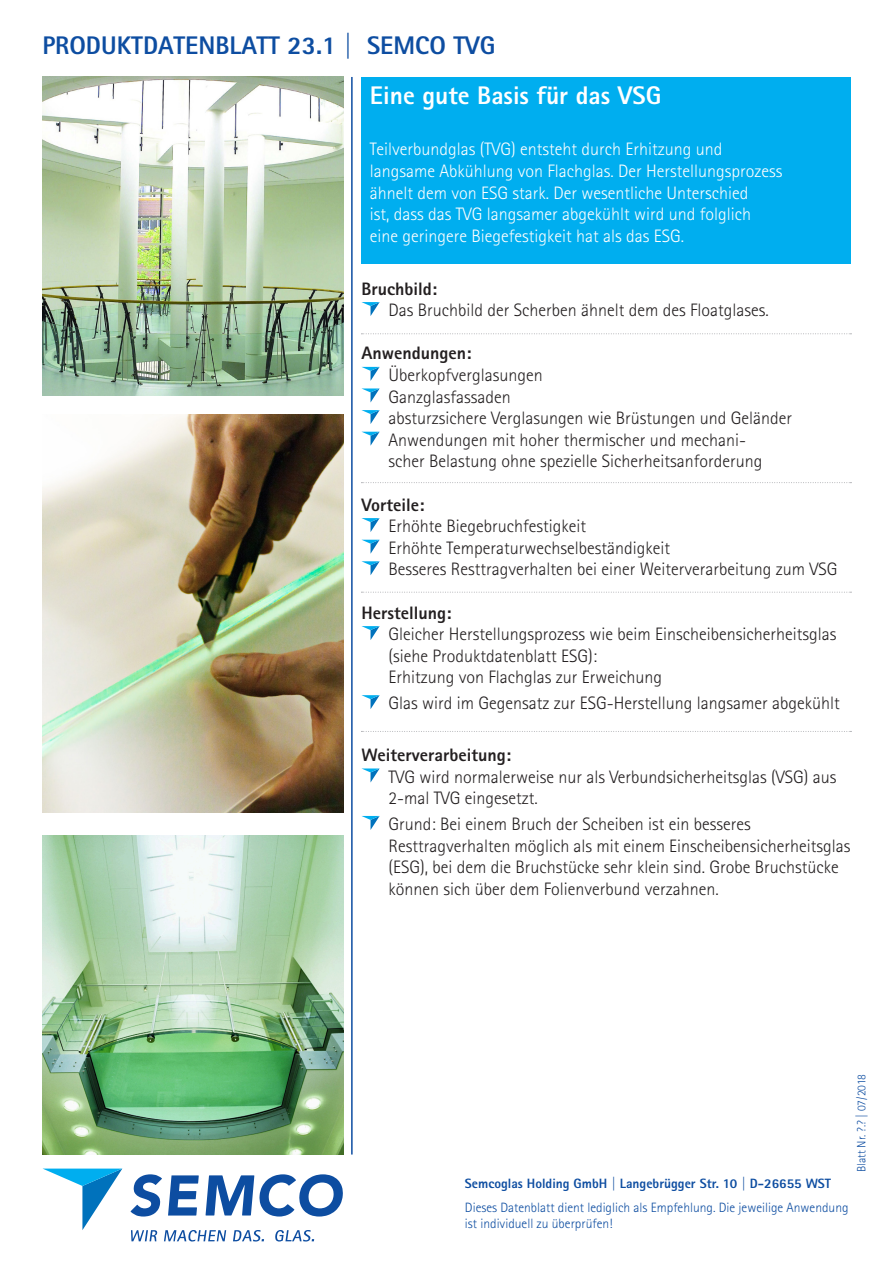
<style>
.page{position:relative;width:893px;height:1263px;background:#fff}
.page>*{position:absolute;margin:0;border:0;box-sizing:border-box;transform-origin:0 0}
.t1{font:800 25.5px "Rotis Sans Serif Std";color:#0d4da1}
.Kopfzeile1{font:800 25.5px "Rotis Sans Serif Std";color:#fff}
.Unterzeile1{font:300 18px/21.6px "Rotis Sans Serif Std";color:#231f20}
.Fließtext2{font:300 18px/21.6px "Rotis Sans Serif Std";color:#231f20}
.Fließtext{font:300 18px/21.6px "Rotis Sans Serif Std";color:#fff}
.t2{font:800 18px "Rotis Sans Serif Std";color:#231f20}
.t3{font:300 13.5px/16.2px "Rotis Sans Serif Std";color:#0d4da1}
.t4{font:800 13.5px "Rotis Sans Serif Std";color:#0d4da1}
.t5{font:300 12px "Rotis Sans Serif Std";color:#0d4da1}
</style>
<div class="page">
<svg style="left:361px;top:302px;width:19px;height:14px"></svg>
<svg style="left:362px;top:367px;width:18px;height:14px"></svg>
<svg style="left:361px;top:388px;width:19px;height:14px"></svg>
<svg style="left:361px;top:410px;width:19px;height:14px"></svg>
<svg style="left:362px;top:432px;width:18px;height:14px"></svg>
<svg style="left:361px;top:518px;width:19px;height:14px"></svg>
<svg style="left:362px;top:540px;width:18px;height:14px"></svg>
<svg style="left:361px;top:561px;width:19px;height:14px"></svg>
<svg style="left:361px;top:626px;width:19px;height:14px"></svg>
<svg style="left:361px;top:695px;width:19px;height:14px"></svg>
<svg style="left:361px;top:768px;width:19px;height:14px"></svg>
<svg style="left:362px;top:816px;width:18px;height:14px"></svg>
<svg style="left:43px;top:1168px;width:79px;height:62px"></svg>
<svg style="left:131px;top:1174px;width:31px;height:42px"></svg>
<svg style="left:168px;top:1175px;width:31px;height:40px"></svg>
<svg style="left:206px;top:1174px;width:137px;height:42px"></svg>
<svg style="left:131px;top:1230px;width:26px;height:11px"></svg>
<svg style="left:164px;top:1230px;width:62px;height:11px"></svg>
<svg style="left:233px;top:1230px;width:31px;height:11px"></svg>
<svg style="left:275px;top:1230px;width:39px;height:11px"></svg>
<div style="left:361px;top:77px;width:489px;height:187px;background:#00aeef"></div>
<hr style="left:351px;top:77px;width:2px;height:1077px;background:#0d4da1">
<svg style="left:361px;top:482px;width:490px;height:1px"></svg>
<img style="left:43px;top:77px;width:300px;height:319px">
<img style="left:43px;top:415px;width:300px;height:398px">
<img style="left:43px;top:836px;width:300px;height:318px">
<svg style="left:361px;top:592px;width:490px;height:1px"></svg>
<svg style="left:361px;top:333px;width:490px;height:1px"></svg>
<svg style="left:361px;top:731px;width:490px;height:1px"></svg>
<p class="t1" style="left:43px;top:29px;width:454px">PRODUKTDATENBLATT 23.1 | SEMCO TVG</p>
<p class="Kopfzeile1" style="left:370px;top:79px;width:293px">Eine gute Basis für das VSG</p>
<p class="Fließtext" style="left:370px;top:139px;width:414px">Teilverbundglas (TVG) entsteht durch Erhitzung und langsame Abkühlung von Flachglas. Der Herstellungsprozess ähnelt dem von ESG stark. Der wesentliche Unterschied<br>ist, dass das TVG langsamer abgekühlt wird und folglich eine geringere Biegefestigkeit hat als das ESG.</p>
<p class="t2" style="left:361px;top:277px;width:77px">Bruchbild:</p>
<p class="Fließtext2" style="left:388px;top:299px;width:382px">Das Bruchbild der Scherben ähnelt dem des Floatglases.</p>
<p class="t2" style="left:361px;top:342px;width:112px">Anwendungen:</p>
<p class="Fließtext2" style="left:388px;top:364px;width:156px">Überkopfverglasungen</p>
<p class="Fließtext2" style="left:388px;top:386px;width:124px">Ganzglasfassaden</p>
<p class="Fließtext2" style="left:388px;top:407px;width:405px">absturzsichere Verglasungen wie Brüstungen und Geländer</p>
<p class="Fließtext2" style="left:388px;top:429px;width:375px">Anwendungen mit hoher thermischer und mechani&shy;scher Belastung ohne spezielle Sicherheitsanforderung</p>
<p class="t2" style="left:361px;top:493px;width:64px">Vorteile:</p>
<p class="Fließtext2" style="left:388px;top:515px;width:199px">Erhöhte Biegebruchfestigkeit</p>
<p class="Fließtext2" style="left:388px;top:537px;width:283px">Erhöhte Temperaturwechselbeständigkeit</p>
<p class="Fließtext2" style="left:388px;top:558px;width:451px">Besseres Resttragverhalten bei einer Weiterverarbeitung zum VSG</p>
<p class="t2" style="left:361px;top:601px;width:91px">Herstellung:</p>
<p class="Unterzeile1" style="left:388px;top:623px;width:449px">Gleicher Herstellungsprozess wie beim Einscheibensicherheitsglas (siehe Produktdatenblatt ESG):<br>Erhitzung von Flachglas zur Erweichung</p>
<p class="Unterzeile1" style="left:388px;top:692px;width:453px">Glas wird im Gegensatz zur ESG-Herstellung langsamer abgekühlt</p>
<p class="t2" style="left:361px;top:743px;width:151px">Weiterverarbeitung:</p>
<p class="Unterzeile1" style="left:388px;top:766px;width:449px">TVG wird normalerweise nur als Verbundsicherheitsglas (VSG) aus<br>2-mal TVG eingesetzt.</p>
<p class="Unterzeile1" style="left:388px;top:813px;width:463px">Grund: Bei einem Bruch der Scheiben ist ein besseres Resttragverhalten möglich als mit einem Einscheibensicherheitsglas (ESG), bei dem die Bruchstücke sehr klein sind. Grobe Bruchstücke können sich über dem Folienverbund verzahnen.</p>
<p class="t4" style="left:465px;top:1174px;width:368px">Semcoglas Holding GmbH | Langebrügger Str. 10 | D-26655 WST</p>
<p class="t3" style="left:465px;top:1199px;width:385px">Dieses Datenblatt dient lediglich als Empfehlung. Die jeweilige Anwendung ist individuell zu überprüfen!</p>
<p class="t5" style="left:855px;top:1172px;width:100px;rotate:-90deg">Blatt Nr. ?.? | 07/2018</p>
</div>
